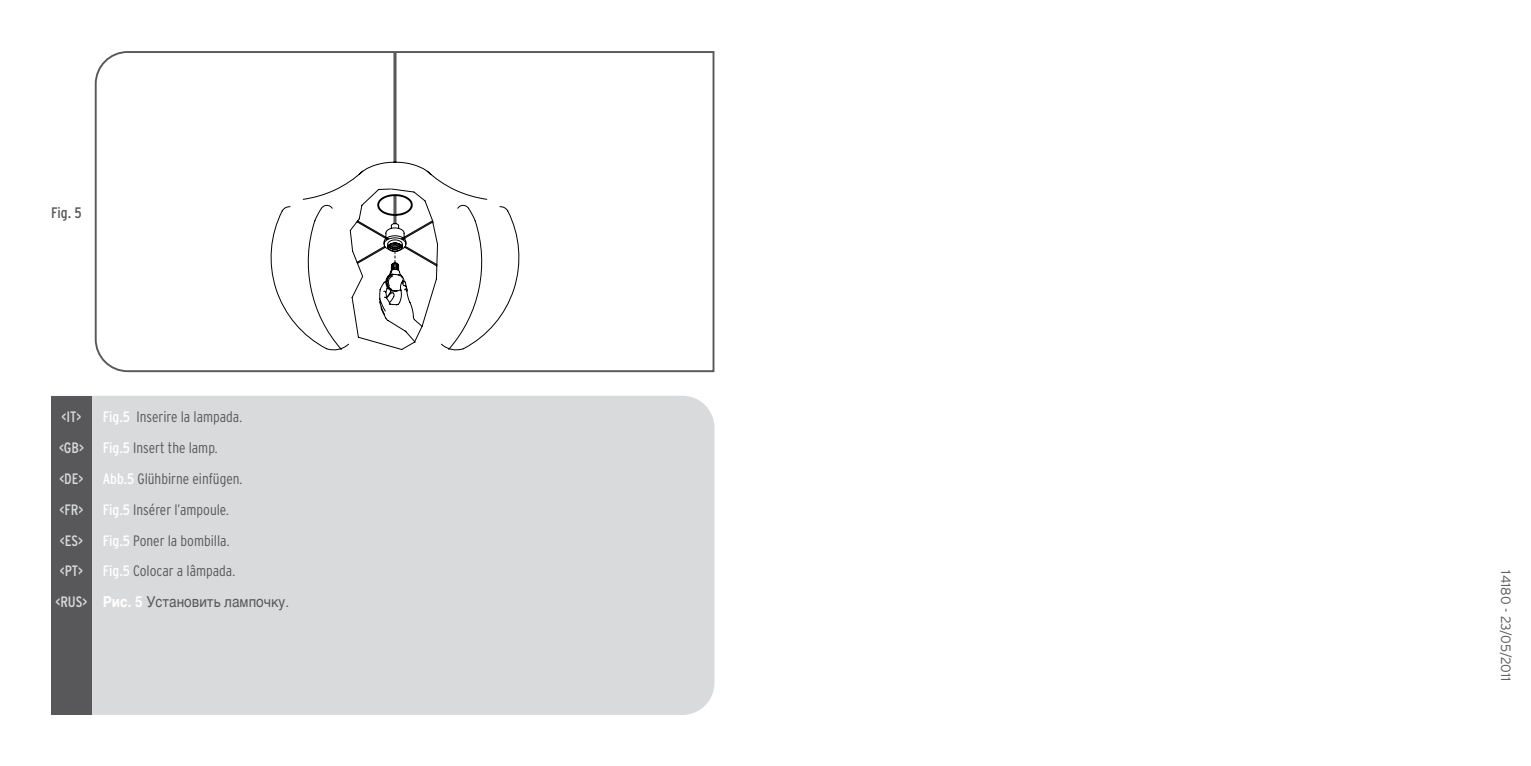
<style>
.page{position:relative;width:1531px;height:766px;background:#fff}
.page>*{position:absolute;margin:0;border:0;box-sizing:border-box;transform-origin:0 0}
.t1{font:condensed 15.3px "Interstate";color:#58585a}
.t2{font:300 condensed 15.08px/30.8px "Interstate";color:#58585a}
.t3{font:condensed 15.08px/30.8px "Interstate";color:#d9dadb;text-align:center}
.t4{font:15.08px "Helvetica";color:#58585a;scale:.9 1}
.t5{font:300 13.5px "Interstate";color:#58585a}
.s1{font-weight:400;color:#fff}
.s2{font-weight:700;color:#fff}
</style>
<div class="page">
<div style="left:92px;top:396px;width:622px;height:318px;background:#d9dadb"></div>
<svg style="left:94px;top:51px;width:621px;height:322px"></svg>
<div style="left:51px;top:395px;width:41px;height:319px;background:#58585a"></div>
<p class="t1" style="left:51px;top:204px;width:32px">Fig. 5</p>
<p class="t3" style="left:55px;top:401px;width:33px">&lt;IT&gt; &lt;GB&gt; &lt;DE&gt; &lt;FR&gt; &lt;ES&gt; &lt;PT&gt; &lt;RUS&gt;</p>
<p class="t2" style="left:103px;top:401px;width:141px"><span class="s1">Fig.5</span> Inserire la lampada.<br><span class="s1">Fig.5</span> Insert the lamp.<br><span class="s1">Abb.5</span> Glühbirne einfügen.<br><span class="s1">Fig.5</span> Insérer l’ampoule.<br><span class="s1">Fig.5</span> Poner la bombilla.<br><span class="s1">Fig.5</span> Colocar a lâmpada.</p>
<p class="t4" style="left:103px;top:590px;width:208px"><span class="s2">Рис. 5</span> Установить лампочку.</p>
<p class="t5" style="left:1513px;top:570px;width:112px;rotate:90deg">14180 - 23/05/2011</p>
</div>
